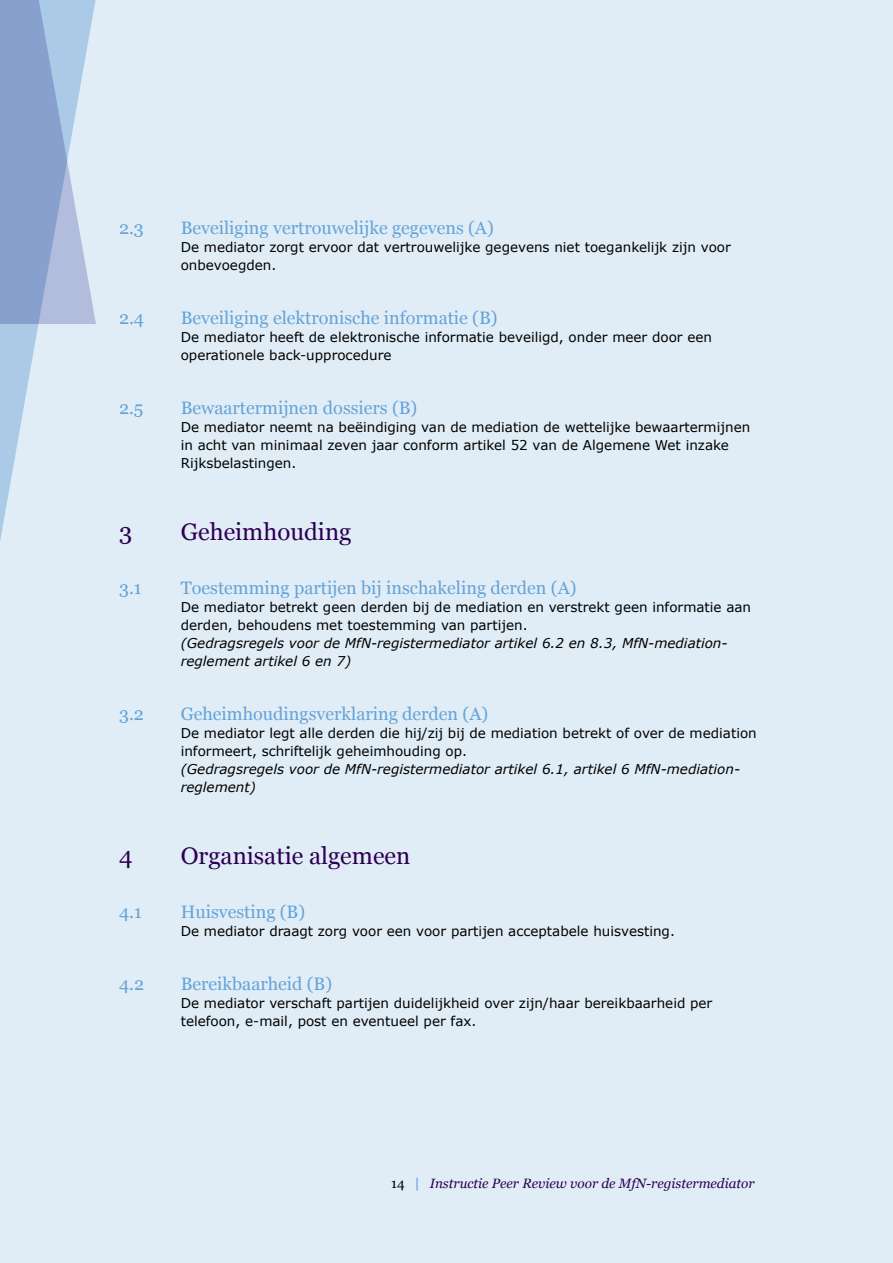
<style>
.page{position:relative;width:893px;height:1263px;background:#e0edf7}
.page>*{position:absolute;margin:0;border:0;box-sizing:border-box;transform-origin:0 0}
.t1{font:24px "Georgia";color:#2d0052}
.t2{font:18px "Georgia";color:#65a3d7}
.t3{font:13.5px/18px "Verdana";color:#000}
.t4{font:italic 13.5px/18px "Verdana";color:#000}
.t5{font:italic 13.5px "Georgia";color:#2d0052}
.s1{font-style:normal;color:#000}
.s2{font-family:"Verdana";font-style:normal;color:#65a3d7}
</style>
<div class="page">
<svg style="left:0;top:324px;width:39px;height:217px"></svg>
<svg style="left:0;top:0;width:96px;height:324px;background:#a0b6d9"></svg>
<h2 class="t2" style="left:119px;top:220px;width:26px">2.3</h2>
<h2 class="t2" style="left:181px;top:220px;width:315px">Beveiliging vertrouwelijke gegevens (A)</h2>
<p class="t3" style="left:181px;top:239px;width:552px">De mediator zorgt ervoor dat vertrouwelijke gegevens niet toegankelijk zijn voor onbevoegden.</p>
<h2 class="t2" style="left:119px;top:310px;width:27px">2.4</h2>
<h2 class="t2" style="left:181px;top:310px;width:318px">Beveiliging elektronische informatie (B)</h2>
<p class="t3" style="left:181px;top:329px;width:533px">De mediator heeft de elektronische informatie beveiligd, onder meer door een operationele back-upprocedure</p>
<h2 class="t2" style="left:119px;top:400px;width:26px">2.5</h2>
<h2 class="t2" style="left:181px;top:400px;width:238px">Bewaartermijnen dossiers (B)</h2>
<p class="t3" style="left:181px;top:419px;width:571px">De mediator neemt na beëindiging van de mediation de wettelijke bewaartermijnen in acht van minimaal zeven jaar conform artikel 52 van de Algemene Wet inzake<br>Rijksbelastingen.</p>
<h1 class="t1" style="left:119px;top:522px;width:15px">3</h1>
<h1 class="t1" style="left:181px;top:522px;width:172px">Geheimhouding</h1>
<h2 class="t2" style="left:119px;top:580px;width:24px">3.1</h2>
<h2 class="t2" style="left:181px;top:580px;width:397px">Toestemming partijen bij inschakeling derden (A)</h2>
<p class="t3" style="left:181px;top:599px;width:572px">De mediator betrekt geen derden bij de mediation en verstrekt geen informatie aan derden, behoudens met toestemming van partijen.</p>
<p class="t4" style="left:181px;top:635px;width:548px">(Gedragsregels voor de MfN-registermediator artikel 6.2 en 8.3, MfN-mediation&shy;reglement artikel 6 en 7)</p>
<h2 class="t2" style="left:119px;top:706px;width:26px">3.2</h2>
<h2 class="t2" style="left:181px;top:706px;width:309px">Geheimhoudingsverklaring derden (A)</h2>
<p class="t3" style="left:181px;top:725px;width:578px">De mediator legt alle derden die hij/zij bij de mediation betrekt of over de mediation informeert, schriftelijk geheimhouding op.</p>
<p class="t4" style="left:181px;top:761px;width:561px">(Gedragsregels voor de MfN-registermediator artikel 6.1, artikel 6 MfN-mediation&shy;reglement)</p>
<h1 class="t1" style="left:119px;top:846px;width:15px">4</h1>
<h1 class="t1" style="left:181px;top:846px;width:231px">Organisatie algemeen</h1>
<h2 class="t2" style="left:119px;top:904px;width:24px">4.1</h2>
<h2 class="t2" style="left:181px;top:904px;width:126px">Huisvesting (B)</h2>
<p class="t3" style="left:181px;top:923px;width:496px">De mediator draagt zorg voor een voor partijen acceptabele huisvesting.</p>
<h2 class="t2" style="left:119px;top:976px;width:27px">4.2</h2>
<h2 class="t2" style="left:181px;top:976px;width:153px">Bereikbaarheid (B)</h2>
<p class="t3" style="left:181px;top:995px;width:533px">De mediator verschaft partijen duidelijkheid over zijn/haar bereikbaarheid per telefoon, e-mail, post en eventueel per fax.</p>
<p class="t5" style="left:391px;top:1178px;width:365px"><span class="s1">14</span> <span class="s2">|</span> Instructie Peer Review voor de MfN-registermediator</p>
</div>
